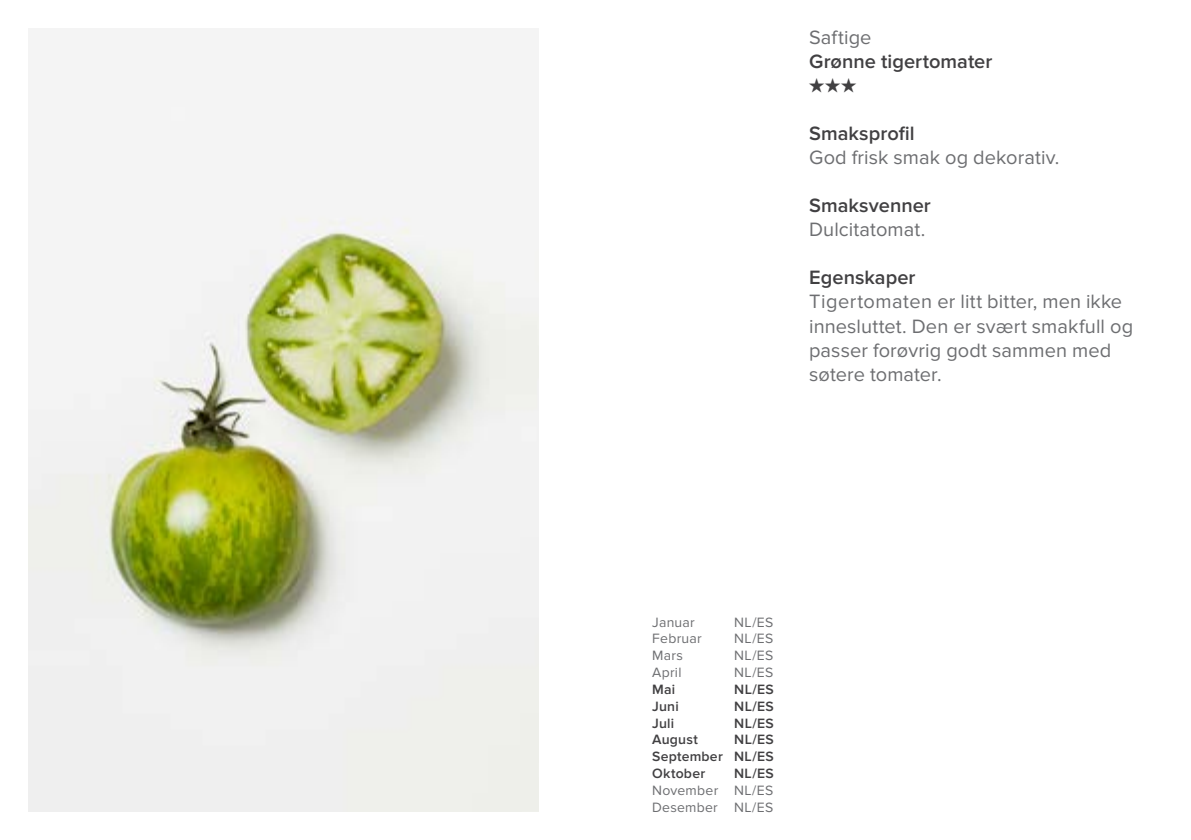
<style>
.page{position:relative;width:1191px;height:840px;background:#fff}
.page>*{position:absolute;margin:0;border:0;box-sizing:border-box;transform-origin:0 0}
.t1{font:20px/24px "Proxima Nova";letter-spacing:.005em;color:#6d6e71}
.t2{font:600 20px/24px "Proxima Nova";letter-spacing:.005em;color:#414042}
.t3{font:14px/16.8px "Proxima Nova";letter-spacing:.02em;color:#6d6e71;text-align:justify}
.t4{font:600 14px/16.8px "Proxima Nova";letter-spacing:.02em;color:#414042;text-align:justify}
.s1{font-weight:400;color:#6d6e71}
.s2{font-weight:600;color:#414042}
</style>
<div class="page">
<img style="left:28px;top:28px;width:511px;height:783px">
<p class="t2" style="left:809px;top:26px;width:185px"><span class="s1">Saftige<br></span>Grønne tigertomater</p>
<p class="t2" style="left:809px;top:74px;width:49px">★★★</p>
<p class="t1" style="left:809px;top:122px;width:252px"><span class="s2">Smaksprofil<br></span>God frisk smak og dekorativ.</p>
<p class="t1" style="left:809px;top:194px;width:123px"><span class="s2">Smaksvenner<br></span>Dulcitatomat.</p>
<p class="t1" style="left:809px;top:266px;width:326px"><span class="s2">Egenskaper<br></span>Tigertomaten er litt bitter, men ikke innesluttet. Den er svært smakfull og passer forøvrig godt sammen med søtere tomater.</p>
<p class="t3" style="left:652px;top:613px;width:44px">Januar</p>
<p class="t3" style="left:734px;top:613px;width:41px">NL/ES</p>
<p class="t3" style="left:652px;top:630px;width:51px">Februar</p>
<p class="t3" style="left:734px;top:630px;width:41px">NL/ES</p>
<p class="t3" style="left:652px;top:647px;width:32px">Mars</p>
<p class="t3" style="left:734px;top:647px;width:41px">NL/ES</p>
<p class="t3" style="left:652px;top:663px;width:31px">April</p>
<p class="t3" style="left:734px;top:663px;width:41px">NL/ES</p>
<p class="t4" style="left:652px;top:680px;width:25px">Mai</p>
<p class="t4" style="left:734px;top:680px;width:41px">NL/ES</p>
<p class="t4" style="left:652px;top:697px;width:28px">Juni</p>
<p class="t4" style="left:734px;top:697px;width:41px">NL/ES</p>
<p class="t4" style="left:652px;top:714px;width:24px">Juli</p>
<p class="t4" style="left:734px;top:714px;width:41px">NL/ES</p>
<p class="t4" style="left:652px;top:731px;width:47px">August</p>
<p class="t4" style="left:652px;top:731px;width:123px;text-indent:82px">NL/ES September NL/ES Oktober</p>
<p class="t3" style="left:652px;top:764px;width:123px;text-indent:82px"><span class="s2">NL/ES </span>November NL/ES Desember NL/ES</p>
</div>
